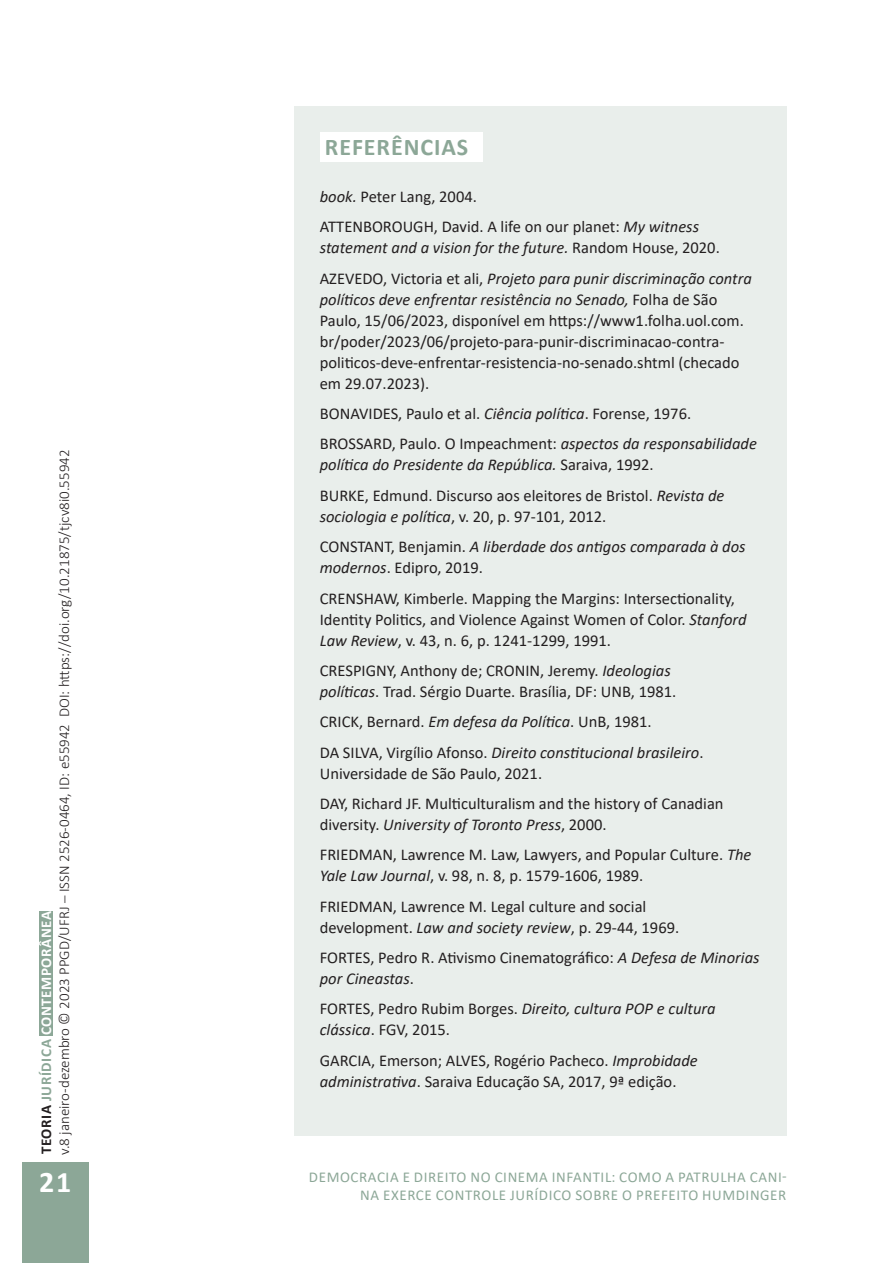
<style>
.page{position:relative;width:893px;height:1263px;background:#fff}
.page>*{position:absolute;margin:0;border:0;box-sizing:border-box;transform-origin:0 0}
.t1{font:700 30px "Calibri";color:#fff}
.t2{font:700 24px "Calibri";letter-spacing:.04em;color:#8ca797}
.referências{font:16.5px/21px "Calibri";color:#231f20}
.referências-2{font:italic 16.5px/21px "Calibri";color:#231f20}
.t3{font:300 15px/18px "Calibri";color:#231f20}
.t4{font:15px/18px "Calibri";letter-spacing:.04em;color:#8ca797;text-align:right}
.s1{font-weight:700}
.s2{font-weight:700;color:#8ca797}
.s3{font-weight:700;color:#fff}
.s4{font-style:italic}
.s5{font-style:normal}
</style>
<div class="page">
<div style="left:22px;top:1162px;width:67px;height:101px;background:#8ca797"></div>
<div style="left:294px;top:106px;width:493px;height:1029px;background:#e9eeeb"></div>
<div style="left:320px;top:132px;width:163px;height:30px;background:#fff"></div>
<div style="left:39px;top:911px;width:14px;height:124px;background:#8ca797"></div>
<p class="t3" style="left:37px;top:1154px;width:706px;rotate:-90deg"><span class="s1">TEORIA</span> <span class="s2">JURÍDICA</span> <span class="s3">CONTEMPORÂNEA<br></span>v.8 janeiro-dezembro © 2023 PPGD/UFRJ – ISSN 2526-0464, ID: e55942 DOI: https://doi.org/10.21875/tjcv8i0.55942</p>
<p class="t2" style="left:325px;top:130px;width:145px">REFERÊNCIAS</p>
<p class="referências" style="left:320px;top:186px;width:159px"><span class="s4">book.</span> Peter Lang, 2004.</p>
<p class="referências" style="left:320px;top:216px;width:402px">ATTENBOROUGH, David. A life on our planet: <span class="s4">My witness statement and a vision for the future.</span> Random House, 2020.</p>
<p class="referências" style="left:320px;top:267px;width:434px">AZEVEDO, Victoria et ali, <span class="s4">Projeto para punir discriminação contra políticos deve enfrentar resistência no Senado,</span> Folha de São Paulo, 15/06/2023, disponível em https://www1.folha.uol.com. br/poder/2023/06/projeto-para-punir-discriminacao-contra&shy;politicos-deve-enfrentar-resistencia-no-senado.shtml (checado em 29.07.2023).</p>
<p class="referências" style="left:320px;top:403px;width:373px">BONAVIDES, Paulo et al. <span class="s4">Ciência política</span>. Forense, 1976.</p>
<p class="referências-2" style="left:320px;top:433px;width:439px"><span class="s5">BROSSARD, Paulo. O Impeachment:</span> aspectos da responsabilidade política do Presidente da República. <span class="s5">Saraiva, 1992.</span></p>
<p class="referências" style="left:320px;top:484px;width:406px">BURKE, Edmund. Discurso aos eleitores de Bristol. <span class="s4">Revista de sociologia e política</span>, v. 20, p. 97-101, 2012.</p>
<p class="referências-2" style="left:320px;top:535px;width:427px"><span class="s5">CONSTANT, Benjamin.</span> A liberdade dos antigos comparada à dos modernos<span class="s5">. Edipro, 2019.</span></p>
<p class="referências" style="left:320px;top:587px;width:428px">CRENSHAW, Kimberle. Mapping the Margins: Intersectionality,<br>Identity Politics, and Violence Against Women of Color. <span class="s4">Stanford<br>Law Review</span>, v. 43, n. 6, p. 1241-1299, 1991.</p>
<p class="referências" style="left:320px;top:659px;width:358px">CRESPIGNY, Anthony de; CRONIN, Jeremy. <span class="s4">Ideologias políticas</span>. Trad. Sérgio Duarte. Brasília, DF: UNB, 1981.</p>
<p class="referências" style="left:320px;top:711px;width:333px">CRICK, Bernard. <span class="s4">Em defesa da Política</span>. UnB, 1981.</p>
<p class="referências" style="left:320px;top:741px;width:385px">DA SILVA, Virgílio Afonso. <span class="s4">Direito constitucional brasileiro</span>.<br>Universidade de São Paulo, 2021.</p>
<p class="referências" style="left:320px;top:793px;width:405px">DAY, Richard JF. Multiculturalism and the history of Canadian diversity. <span class="s4">University of Toronto Press</span>, 2000.</p>
<p class="referências" style="left:320px;top:844px;width:433px">FRIEDMAN, Lawrence M. Law, Lawyers, and Popular Culture. <span class="s4">The<br>Yale Law Journal</span>, v. 98, n. 8, p. 1579-1606, 1989.</p>
<p class="referências" style="left:320px;top:895px;width:361px">FRIEDMAN, Lawrence M. Legal culture and social development. <span class="s4">Law and society review</span>, p. 29-44, 1969.</p>
<p class="referências" style="left:320px;top:947px;width:441px">FORTES, Pedro R. Ativismo Cinematográfico: <span class="s4">A Defesa de Minorias por Cineastas</span>.</p>
<p class="referências" style="left:320px;top:998px;width:397px">FORTES, Pedro Rubim Borges. <span class="s4">Direito, cultura POP e cultura clássica</span>. FGV, 2015.</p>
<p class="referências" style="left:320px;top:1049px;width:380px">GARCIA, Emerson; ALVES, Rogério Pacheco. <span class="s4">Improbidade administrativa</span>. Saraiva Educação SA, 2017, 9ª edição.</p>
<h1 class="t1" style="left:39px;top:1161px;width:33px">21</h1>
<p class="t4" style="left:309px;top:1167px;width:479px">DEMOCRACIA E DIREITO NO CINEMA INFANTIL: COMO A PATRULHA CANI-<br>NA EXERCE CONTROLE JURÍDICO SOBRE O PREFEITO HUMDINGER</p>
</div>
